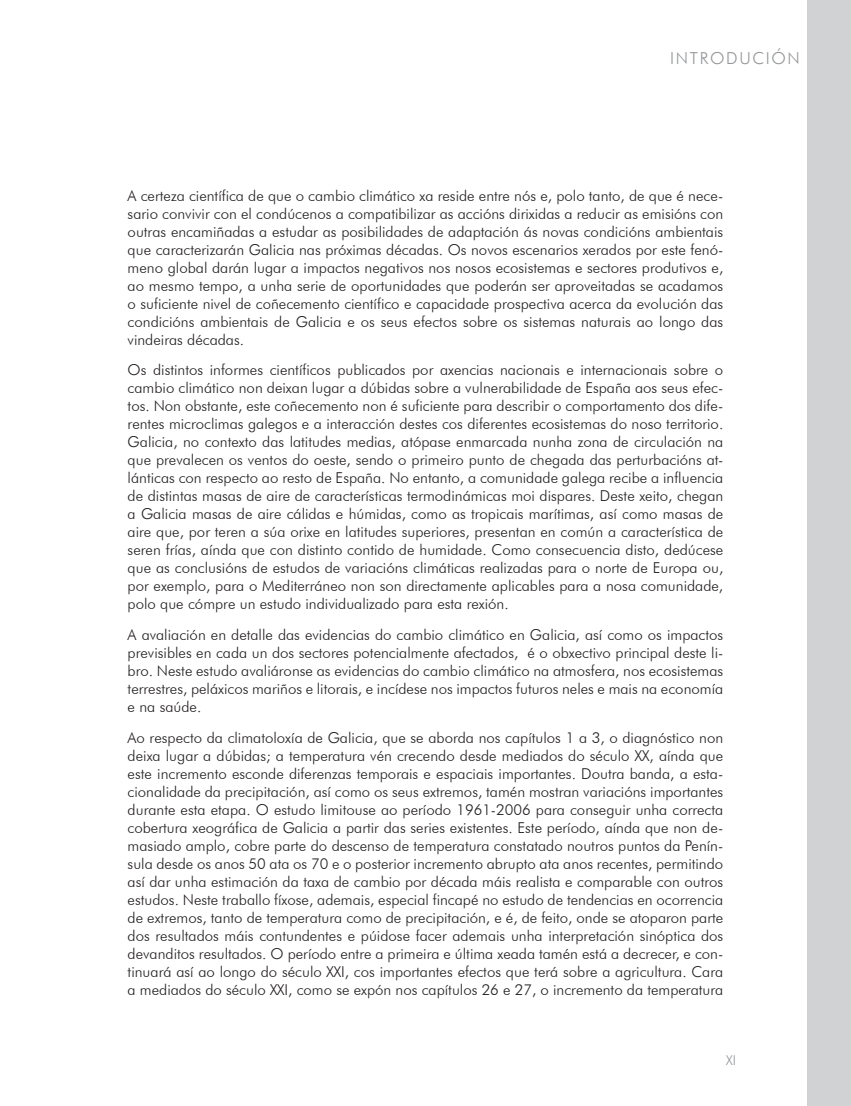
<style>
.page{position:relative;width:851px;height:1106px;background:#fff}
.page>*{position:absolute;margin:0;border:0;box-sizing:border-box;transform-origin:0 0}
.t1{font:300 16.5px "Futura BT";letter-spacing:.1em;color:#939598}
.t2{font:300 15px/18px "Futura BT";color:#231f20;text-align:justify}
.t3{font:300 13.5px "Futura BT";color:#939598}
</style>
<div class="page">
<div style="left:806px;top:0;width:44px;height:1106px;background:#d1d2d4"></div>
<p class="t1" style="left:670px;top:48px;width:131px">INTRODUCIÓN</p>
<p class="t2" style="left:128px;top:186px;width:597px">A certeza científica de que o cambio climático xa reside entre nós e, polo tanto, de que é nece&shy;sario convivir con el condúcenos a compatibilizar as accións dirixidas a reducir as emisións con outras encamiñadas a estudar as posibilidades de adaptación ás novas condicións ambientais que caracterizarán Galicia nas próximas décadas. Os novos escenarios xerados por este fenó&shy;meno global darán lugar a impactos negativos nos nosos ecosistemas e sectores produtivos e, ao mesmo tempo, a unha serie de oportunidades que poderán ser aproveitadas se acadamos o suficiente nivel de coñecemento científico e capacidade prospectiva acerca da evolución das condicións ambientais de Galicia e os seus efectos sobre os sistemas naturais ao longo das vindeiras décadas.</p>
<p class="t2" style="left:128px;top:361px;width:597px">Os distintos informes científicos publicados por axencias nacionais e internacionais sobre o cambio climático non deixan lugar a dúbidas sobre a vulnerabilidade de España aos seus efec&shy;tos. Non obstante, este coñecemento non é suficiente para describir o comportamento dos dife&shy;rentes microclimas galegos e a interacción destes cos diferentes ecosistemas do noso territorio.<br>Galicia, no contexto das latitudes medias, atópase enmarcada nunha zona de circulación na que prevalecen os ventos do oeste, sendo o primeiro punto de chegada das perturbacións at&shy;lánticas con respecto ao resto de España. No entanto, a comunidade galega recibe a influencia de distintas masas de aire de características termodinámicas moi dispares. Deste xeito, chegan a Galicia masas de aire cálidas e húmidas, como as tropicais marítimas, así como masas de aire que, por teren a súa orixe en latitudes superiores, presentan en común a característica de seren frías, aínda que con distinto contido de humidade. Como consecuencia disto, dedúcese que as conclusións de estudos de variacións climáticas realizadas para o norte de Europa ou, por exemplo, para o Mediterráneo non son directamente aplicables para a nosa comunidade, polo que cómpre un estudo individualizado para esta rexión.</p>
<p class="t2" style="left:128px;top:626px;width:597px">A avaliación en detalle das evidencias do cambio climático en Galicia, así como os impactos previsibles en cada un dos sectores potencialmente afectados, é o obxectivo principal deste li&shy;bro. Neste estudo avaliáronse as evidencias do cambio climático na atmosfera, nos ecosistemas terrestres, peláxicos mariños e litorais, e incídese nos impactos futuros neles e mais na economía e na saúde.</p>
<p class="t2" style="left:128px;top:728px;width:597px">Ao respecto da climatoloxía de Galicia, que se aborda nos capítulos 1 a 3, o diagnóstico non deixa lugar a dúbidas; a temperatura vén crecendo desde mediados do século XX, aínda que este incremento esconde diferenzas temporais e espaciais importantes. Doutra banda, a esta&shy;cionalidade da precipitación, así como os seus extremos, tamén mostran variacións importantes durante esta etapa. O estudo limitouse ao período 1961-2006 para conseguir unha correcta cobertura xeográfica de Galicia a partir das series existentes. Este período, aínda que non de&shy;masiado amplo, cobre parte do descenso de temperatura constatado noutros puntos da Penín&shy;sula desde os anos 50 ata os 70 e o posterior incremento abrupto ata anos recentes, permitindo así dar unha estimación da taxa de cambio por década máis realista e comparable con outros estudos. Neste traballo fíxose, ademais, especial fincapé no estudo de tendencias en ocorrencia de extremos, tanto de temperatura como de precipitación, e é, de feito, onde se atoparon parte dos resultados máis contundentes e púidose facer ademais unha interpretación sinóptica dos devanditos resultados. O período entre a primeira e última xeada tamén está a decrecer, e con&shy;tinuará así ao longo do século XXI, cos importantes efectos que terá sobre a agricultura. Cara a mediados do século XXI, como se expón nos capítulos 26 e 27, o incremento da temperatura</p>
<p class="t3" style="left:726px;top:1051px;width:11px">XI</p>
</div>
